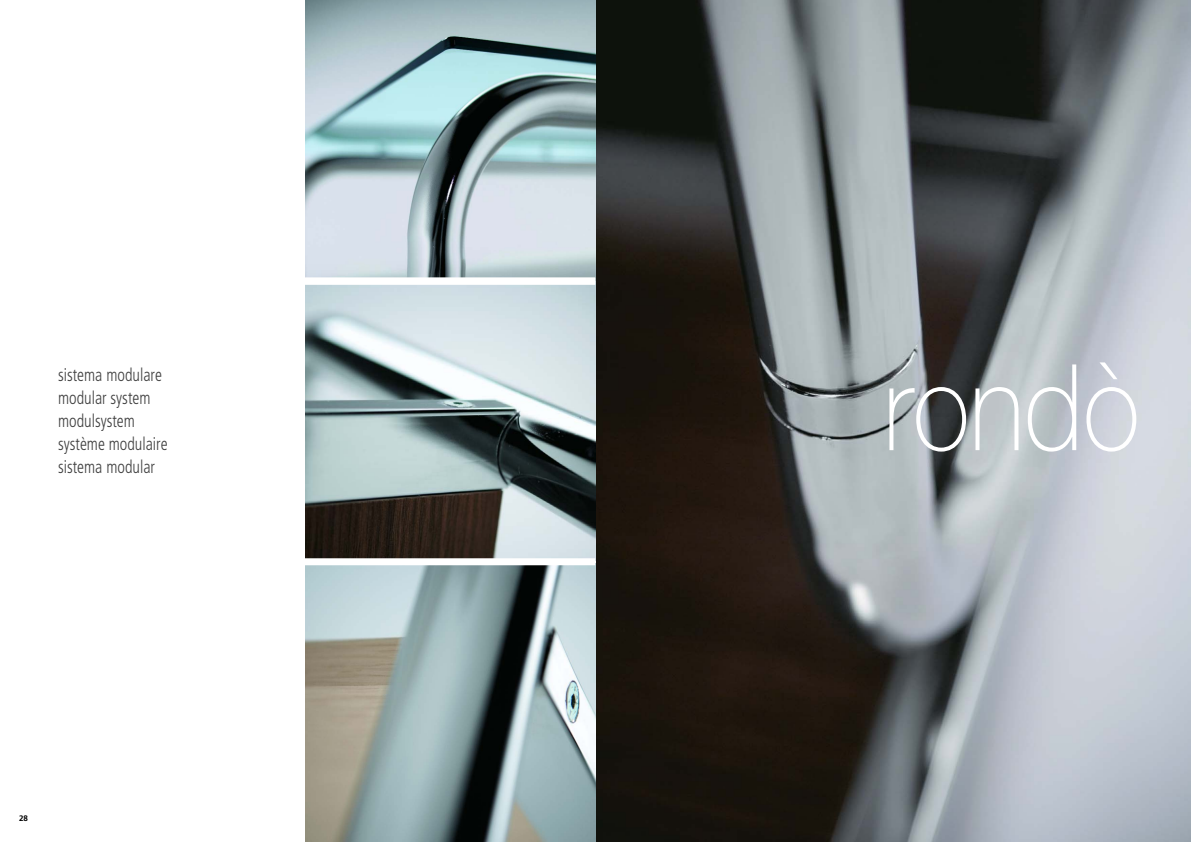
<style>
.page{position:relative;width:1191px;height:842px;background:#fff}
.page>*{position:absolute;margin:0;border:0;box-sizing:border-box;transform-origin:0 0}
.t1{font:100 120px "Helvetica Neue";color:#fff;scale:.88 1}
.t2{font:300 condensed 18px/23px "Frutiger";color:#404040;scale:.9 1}
.t3{font:700 8px "Frutiger";color:#000}
</style>
<div class="page">
<img style="left:595px;top:0;width:595px;height:842px">
<img style="left:306px;top:0;width:289px;height:278px">
<svg style="left:306px;top:285px;width:289px;height:273px;background:#949fa0"></svg>
<img style="left:306px;top:565px;width:289px;height:277px">
<p class="t2" style="left:58px;top:364px;width:123px">sistema modulare modular system modulsystem système modulaire sistema modular</p>
<p class="t1" style="left:883px;top:364px;width:293px">rondò</p>
<p class="t3" style="left:19px;top:815px;width:10px">28</p>
</div>
